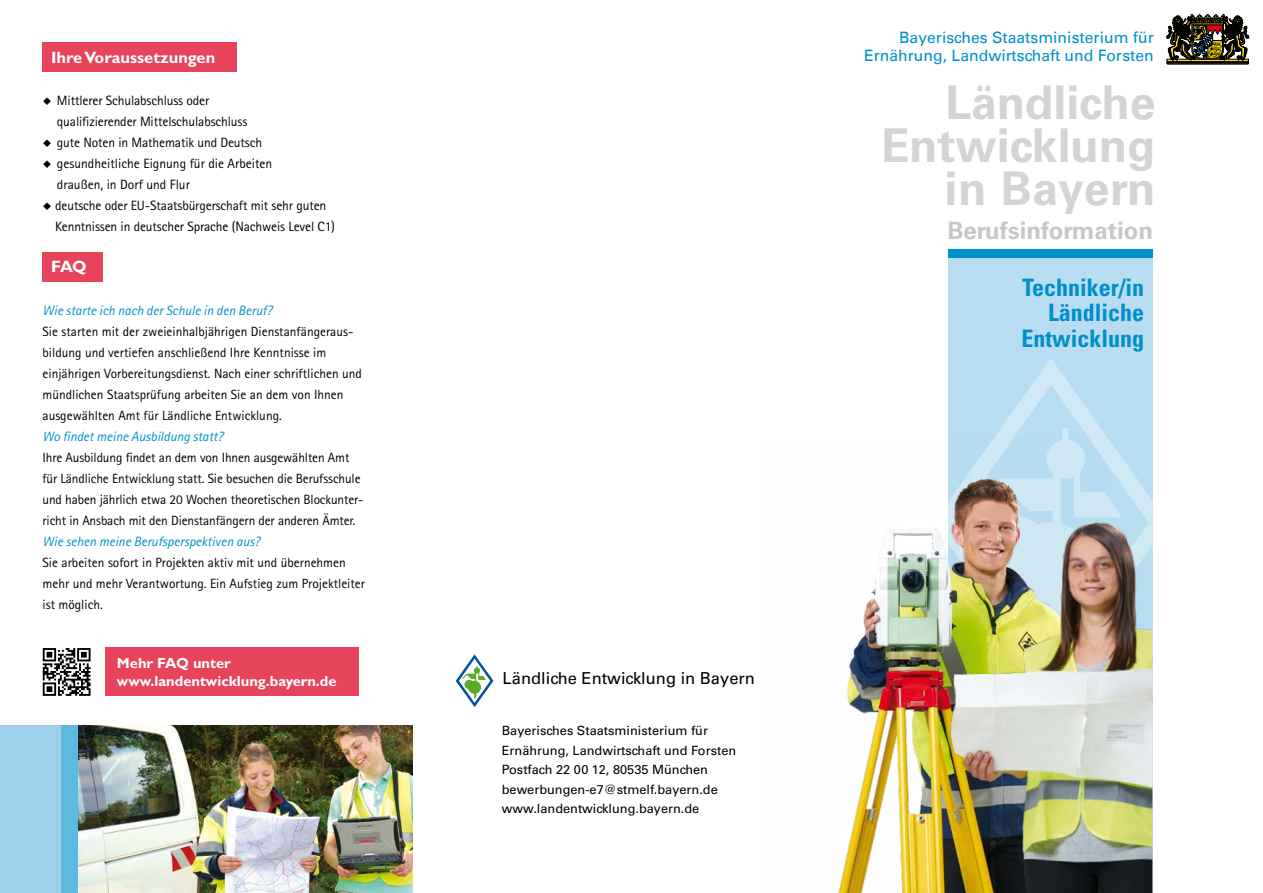
<style>
.page{position:relative;width:1263px;height:893px;background:#fff}
.page>*{position:absolute;margin:0;border:0;box-sizing:border-box;transform-origin:0 0}
.LE_grau_Titel{font:700 46.5px "Univers LT Std";color:#d3d4d5}
.Techniker_Titel{font:700 condensed 24px/25.5px "Univers LT Std";color:#008fcd;text-align:right}
.Berufsinfo{font:700 24px "Univers LT Std";color:#c6c7c8}
.LE_Abspann{font:16.5px "Univers LT Std";color:#000}
.Schrift_pinker_Balken{font:700 16.5px "Gill Sans Std";color:#fff}
.StMELF{font:15.75px "Univers";color:#008fcd}
.Schrift_pinker_Balken-2{font:700 14.7px "Gill Sans Std";color:#fff}
.Fließtext_Aufzählung{font:13.5px/21px "Rotis Sans Serif Pro";letter-spacing:-.01em;color:#000}
.blau_kursiv{font:italic 13.5px "Rotis Sans Serif Pro";color:#008fcd}
.Fließtext{font:13.35px/21px "Rotis Sans Serif Pro";color:#000}
.Abspann{font:12.75px "Univers LT Std";color:#000}
</style>
<div class="page">
<div style="left:105px;top:648px;width:254px;height:48px;background:#e7445b"></div>
<div style="left:43px;top:252px;width:60px;height:30px;background:#e7445b"></div>
<div style="left:948px;top:257px;width:204px;height:636px;background:#b9ddf0"></div>
<div style="left:948px;top:249px;width:204px;height:8px;background:#008fcd"></div>
<svg style="left:456px;top:654px;width:37px;height:53px"></svg>
<img style="left:996px;top:360px;width:152px;height:135px">
<img style="left:78px;top:725px;width:334px;height:168px">
<div style="left:43px;top:43px;width:194px;height:29px;background:#e7445b"></div>
<svg style="left:1166px;top:14px;width:83px;height:50px;background:#544d37"></svg>
<img style="left:838px;top:435px;width:271px;height:458px">
<img style="left:935px;top:495px;width:217px;height:398px">
<div style="left:41px;top:646px;width:51px;height:52px;background:linear-gradient(to right,#fff,#fff)"></div>
<svg style="left:43px;top:648px;width:48px;height:48px"></svg>
<div style="left:0;top:725px;width:61px;height:168px;background:#9ed1eb"></div>
<div style="left:61px;top:725px;width:17px;height:168px;background:#5cb9e0"></div>
<h3 class="Schrift_pinker_Balken" style="left:51px;top:48px;width:166px">Ihre Voraussetzungen</h3>
<p class="Fließtext_Aufzählung" style="left:57px;top:90px;width:192px">Mittlerer Schulabschluss oder qualifizierender Mittelschulabschluss</p>
<p class="Fließtext_Aufzählung" style="left:57px;top:132px;width:207px">gute Noten in Mathematik und Deutsch</p>
<p class="Fließtext_Aufzählung" style="left:57px;top:153px;width:217px">gesundheitliche Eignung für die Arbeiten draußen, in Dorf und Flur</p>
<p class="Fließtext_Aufzählung" style="left:55px;top:195px;width:281px">deutsche oder EU-Staatsbürgerschaft mit sehr guten<br>Kenntnissen in deutscher Sprache (Nachweis Level C1)</p>
<h3 class="Schrift_pinker_Balken" style="left:51px;top:257px;width:37px">FAQ</h3>
<h4 class="blau_kursiv" style="left:43px;top:302px;width:231px">Wie starte ich nach der Schule in den Beruf?</h4>
<p class="Fließtext" style="left:43px;top:321px;width:321px">Sie starten mit der zweieinhalbjährigen Dienstanfängeraus&shy;bildung und vertiefen anschließend Ihre Kenntnisse im einjährigen Vorbereitungsdienst. Nach einer schriftlichen und mündlichen Staatsprüfung arbeiten Sie an dem von Ihnen ausgewählten Amt für Ländliche Entwicklung.</p>
<h4 class="blau_kursiv" style="left:43px;top:428px;width:182px">Wo findet meine Ausbildung statt?</h4>
<p class="Fließtext" style="left:43px;top:447px;width:323px">Ihre Ausbildung findet an dem von Ihnen ausgewählten Amt für Ländliche Entwicklung statt. Sie besuchen die Berufsschule und haben jährlich etwa 20 Wochen theoretischen Blockunter&shy;richt in Ansbach mit den Dienstanfängern der anderen Ämter.</p>
<h4 class="blau_kursiv" style="left:43px;top:533px;width:219px">Wie sehen meine Berufsperspektiven aus?</h4>
<p class="Fließtext" style="left:43px;top:552px;width:324px">Sie arbeiten sofort in Projekten aktiv mit und übernehmen mehr und mehr Verantwortung. Ein Aufstieg zum Projektleiter ist möglich.</p>
<h3 class="Schrift_pinker_Balken-2" style="left:117px;top:654px;width:115px">Mehr FAQ unter</h3>
<h3 class="Schrift_pinker_Balken-2" style="left:117px;top:672px;width:221px">www.landentwicklung.bayern.de</h3>
<p class="StMELF" style="left:899px;top:28px;width:256px">Bayerisches Staatsministerium für</p>
<p class="StMELF" style="left:864px;top:46px;width:291px">Ernährung, Landwirtschaft und Forsten</p>
<p class="LE_grau_Titel" style="left:945px;top:75px;width:212px">Ländliche</p>
<p class="LE_grau_Titel" style="left:881px;top:118px;width:276px">Entwicklung</p>
<p class="LE_grau_Titel" style="left:944px;top:161px;width:213px">in Bayern</p>
<p class="Berufsinfo" style="left:947px;top:216px;width:207px">Berufsinformation</p>
<h1 class="Techniker_Titel" style="left:1022px;top:275px;width:124px">Techniker/in<br>Ländliche</h1>
<h1 class="Techniker_Titel" style="left:1021px;top:326px;width:124px">Entwicklung</h1>
<p class="LE_Abspann" style="left:503px;top:668px;width:254px">Ländliche Entwicklung in Bayern</p>
<p class="Abspann" style="left:502px;top:723px;width:208px">Bayerisches Staatsministerium für</p>
<p class="Abspann" style="left:502px;top:743px;width:236px">Ernährung, Landwirtschaft und Forsten</p>
<p class="Abspann" style="left:502px;top:762px;width:208px">Postfach 22 00 12, 80535 München</p>
<p class="Abspann" style="left:502px;top:782px;width:217px">bewerbungen-e7@stmelf.bayern.de</p>
<p class="Abspann" style="left:502px;top:801px;width:199px">www.landentwicklung.bayern.de</p>
</div>
